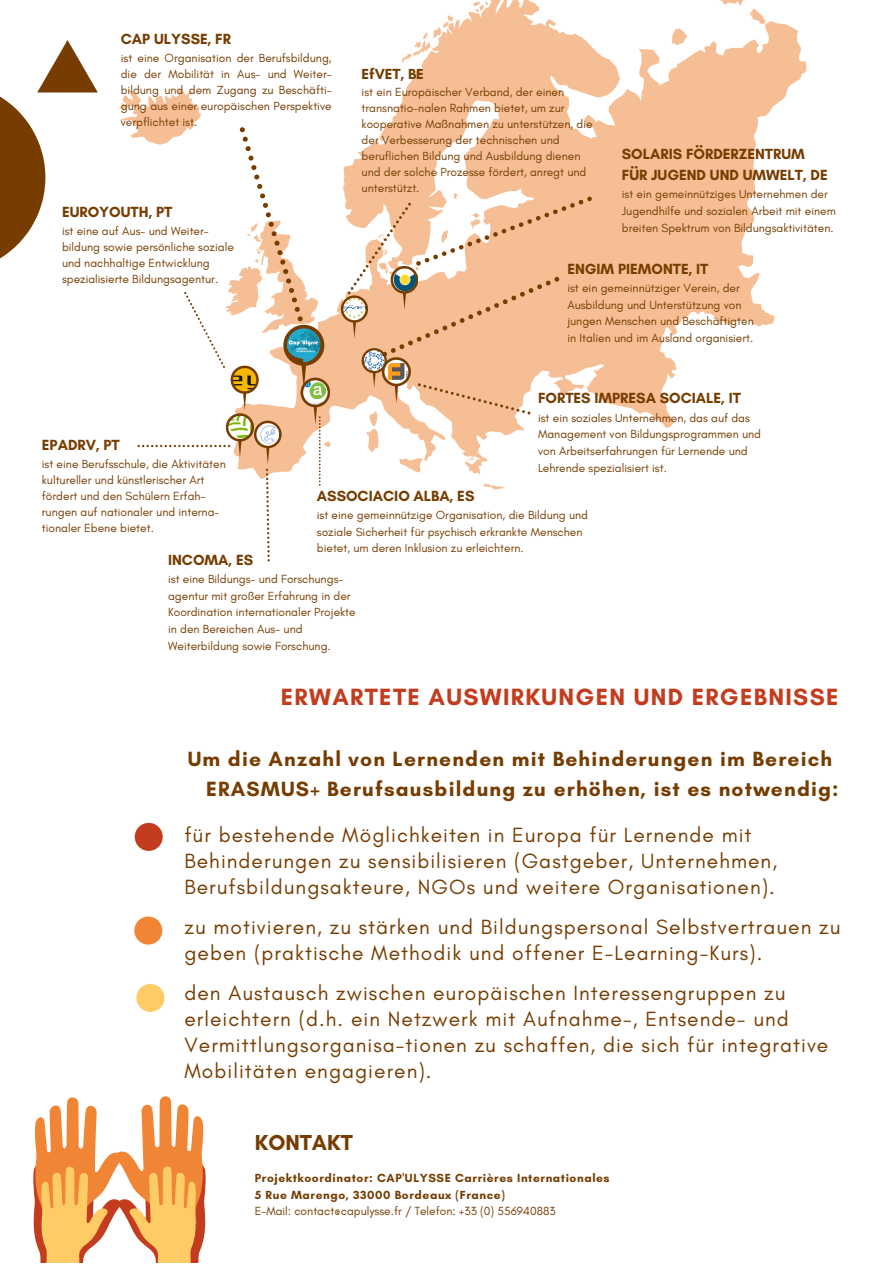
<style>
.page{position:relative;width:893px;height:1264px;background:#fff}
.page>*{position:absolute;margin:0;border:0;box-sizing:border-box;transform-origin:0 0}
.t1{font:700 24px "Glacial Indifference";letter-spacing:.055em;color:#c43c1e}
.t2{font:700 22.05px "Glacial Indifference";color:#763c00}
.t3{font:21px/26px "Glacial Indifference";letter-spacing:.05em;color:#763c00}
.t4{font:700 21px "Glacial Indifference";letter-spacing:.055em;color:#763c00}
.t5{font:700 15px "Glacial Indifference";color:#763c00}
.t6{font:700 14.85px "Glacial Indifference";color:#763c00}
.t7{font:12px/16px "Glacial Indifference";color:#763c00}
.t8{font:700 12px "Glacial Indifference";letter-spacing:.05em;color:#763c00}
</style>
<div class="page">
<svg style="left:0;top:92px;width:45px;height:167px;fill:#763c00"></svg>
<svg style="left:37px;top:40px;width:61px;height:52px"></svg>
<svg style="left:118px;top:0;width:689px;height:489px"></svg>
<svg style="left:382px;top:357px;width:29px;height:29px"></svg>
<img style="left:384px;top:360px;width:24px;height:24px;border-radius:50%">
<svg style="left:361px;top:348px;width:26px;height:25px"></svg>
<img style="left:364px;top:350px;width:20px;height:21px;border-radius:50%">
<svg style="left:254px;top:420px;width:27px;height:28px"></svg>
<img style="left:256px;top:423px;width:23px;height:23px;border-radius:50%">
<svg style="left:300px;top:377px;width:30px;height:30px"></svg>
<img style="left:303px;top:380px;width:24px;height:24px;border-radius:50%">
<svg style="left:226px;top:413px;width:28px;height:28px"></svg>
<img style="left:228px;top:416px;width:23px;height:23px;border-radius:50%">
<svg style="left:341px;top:295px;width:27px;height:27px"></svg>
<img style="left:343px;top:298px;width:22px;height:22px;border-radius:50%">
<svg style="left:417px;top:383px;width:113px;height:32px;background:#f2c19b"></svg>
<svg style="left:319px;top:416px;width:1px;height:69px"></svg>
<svg style="left:347px;top:196px;width:245px;height:161px"></svg>
<svg style="left:239px;top:127px;width:85px;height:239px"></svg>
<svg style="left:266px;top:468px;width:4px;height:93px"></svg>
<svg style="left:184px;top:292px;width:41px;height:76px"></svg>
<svg style="left:33px;top:1096px;width:172px;height:166px"></svg>
<svg style="left:137px;top:445px;width:93px;height:2px"></svg>
<svg style="left:135px;top:822px;width:28px;height:28px"></svg>
<svg style="left:134px;top:916px;width:28px;height:28px"></svg>
<svg style="left:136px;top:984px;width:28px;height:27px"></svg>
<svg style="left:230px;top:365px;width:29px;height:29px"></svg>
<img style="left:233px;top:368px;width:23px;height:23px;border-radius:50%">
<p class="t5" style="left:121px;top:29px;width:112px">CAP ULYSSE, FR</p>
<p class="t7" style="left:121px;top:49px;width:212px;text-align:justify">ist eine Organisation der Berufsbildung, die der Mobilität in Aus- und Weiter&shy;bildung und dem Zugang zu Beschäfti&shy;gung aus einer europäischen Perspektive verpflichtet ist.</p>
<p class="t5" style="left:62px;top:203px;width:112px">EUROYOUTH, PT</p>
<p class="t7" style="left:62px;top:223px;width:173px">ist eine auf Aus- und Weiter&shy;bildung sowie persönliche soziale und nachhaltige Entwicklung spezialisierte Bildungsagentur.</p>
<p class="t6" style="left:361px;top:65px;width:64px">EfVET, BE</p>
<p class="t7" style="left:361px;top:84px;width:232px">ist ein Europäischer Verband, der einen transnatio-nalen Rahmen bietet, um zur kooperative Maßnahmen zu unterstützen, die der Verbesserung der technischen und beruflichen Bildung und Ausbildung dienen und der solche Prozesse fördert, anregt und unterstützt.</p>
<p class="t5" style="left:621px;top:145px;width:184px">SOLARIS FÖRDERZENTRUM</p>
<p class="t5" style="left:621px;top:166px;width:207px">FÜR JUGEND UND UMWELT, DE</p>
<p class="t7" style="left:621px;top:186px;width:215px;line-height:16.6px">ist ein gemeinnütziges Unternehmen der<br>Jugendhilfe und sozialen Arbeit mit einem breiten Spektrum von Bildungsaktivitäten.</p>
<p class="t5" style="left:567px;top:259px;width:143px">ENGIM PIEMONTE, IT</p>
<p class="t7" style="left:567px;top:279px;width:188px;line-height:16.6px">ist ein gemeinnütziger Verein, der<br>Ausbildung und Unterstützung von jungen Menschen und Beschäftigten</p>
<p class="t7" style="left:567px;top:330px;width:187px">in Italien und im Ausland organisiert.</p>
<p class="t5" style="left:538px;top:389px;width:204px">FORTES IMPRESA SOCIALE, IT</p>
<p class="t7" style="left:538px;top:409px;width:224px;line-height:16.6px">ist ein soziales Unternehmen, das auf das<br>Management von Bildungsprogrammen und</p>
<p class="t7" style="left:538px;top:443px;width:211px">von Arbeitserfahrungen für Lernende und</p>
<p class="t7" style="left:538px;top:459px;width:130px">Lehrende spezialisiert ist.</p>
<p class="t5" style="left:42px;top:435px;width:79px">EPADRV, PT</p>
<p class="t7" style="left:42px;top:455px;width:185px">ist eine Berufsschule, die Aktivitäten kultureller und künstlerischer Art fördert und den Schülern Erfah&shy;rungen auf nationaler und interna&shy;tionaler Ebene bietet.</p>
<p class="t5" style="left:317px;top:486px;width:159px">ASSOCIACIO ALBA, ES</p>
<p class="t7" style="left:317px;top:506px;width:273px;line-height:16.6px">ist eine gemeinnützige Organisation, die Bildung und soziale Sicherheit für psychisch erkrankte Menschen bietet, um deren Inklusion zu erleichtern.</p>
<p class="t5" style="left:168px;top:550px;width:87px">INCOMA, ES</p>
<p class="t7" style="left:168px;top:570px;width:189px;line-height:16.6px">ist eine Bildungs- und Forschungs&shy;agentur mit großer Erfahrung in der Koordination internationaler Projekte in den Bereichen Aus- und Weiterbildung sowie Forschung.</p>
<p class="t1" style="left:281px;top:682px;width:559px">ERWARTETE AUSWIRKUNGEN UND ERGEBNISSE</p>
<p class="t4" style="left:188px;top:746px;width:646px">Um die Anzahl von Lernenden mit Behinderungen im Bereich</p>
<p class="t4" style="left:206px;top:776px;width:634px">ERASMUS+ Berufsausbildung zu erhöhen, ist es notwendig:</p>
<p class="t3" style="left:184px;top:822px;width:594px">für bestehende Möglichkeiten in Europa für Lernende mit<br>Behinderungen zu sensibilisieren (Gastgeber, Unternehmen,<br>Berufsbildungsakteure, NGOs und weitere Organisationen).</p>
<p class="t3" style="left:184px;top:914px;width:657px">zu motivieren, zu stärken und Bildungspersonal Selbstvertrauen zu geben (praktische Methodik und offener E-Learning-Kurs).</p>
<p class="t3" style="left:184px;top:980px;width:645px">den Austausch zwischen europäischen Interessengruppen zu erleichtern (d.h. ein Netzwerk mit Aufnahme-, Entsende- und Vermittlungsorganisa-tionen zu schaffen, die sich für integrative Mobilitäten engagieren).</p>
<p class="t2" style="left:255px;top:1128px;width:100px">KONTAKT</p>
<p class="t8" style="left:255px;top:1170px;width:356px">Projektkoordinator: CAP'ULYSSE Carrières Internationales</p>
<p class="t8" style="left:255px;top:1187px;width:251px">5 Rue Marengo, 33000 Bordeaux (France)</p>
<p class="t7" style="left:255px;top:1203px;width:302px">E-Mail: contact@capulysse.fr / Telefon: +33 (0) 556940883</p>
</div>
